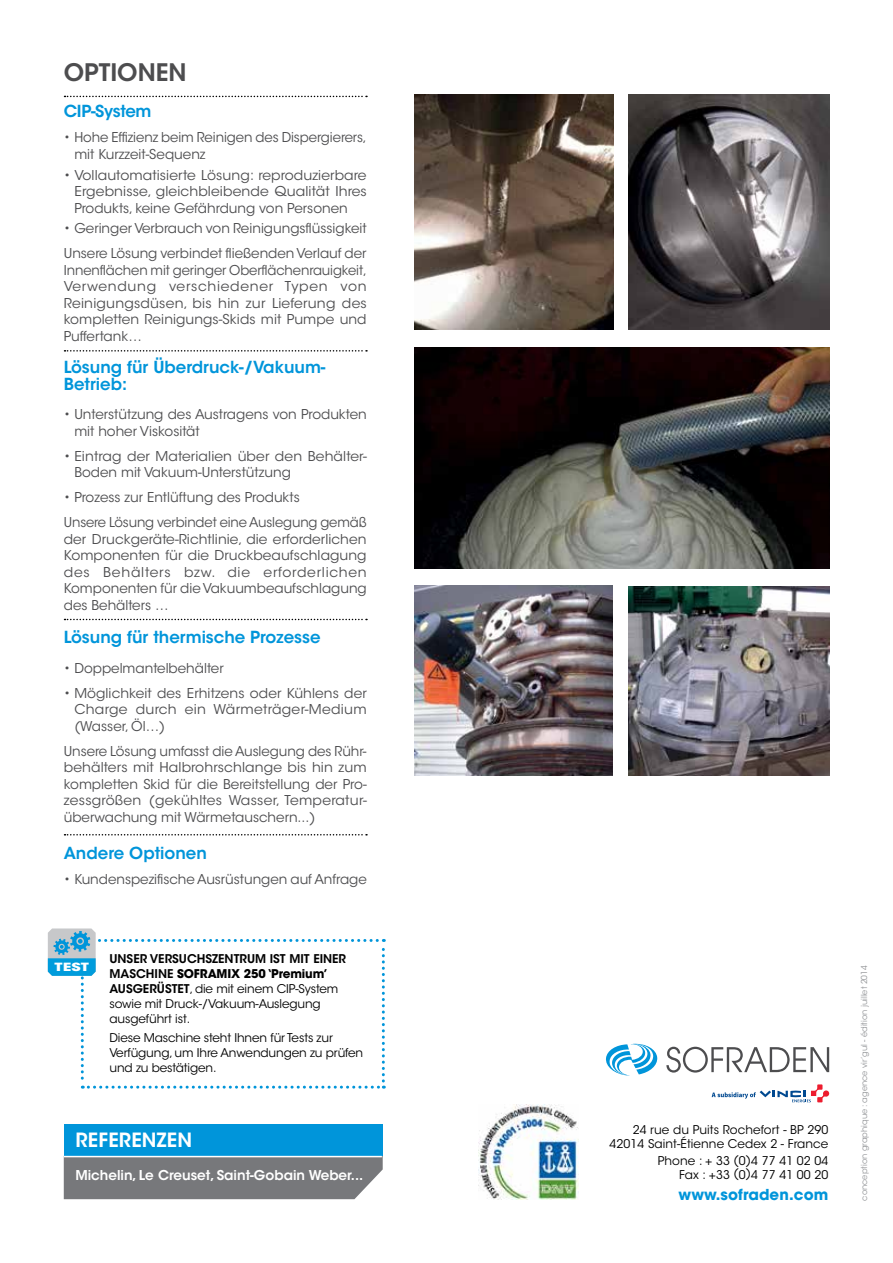
<style>
.page{position:relative;width:893px;height:1263px;background:#fff}
.page>*{position:absolute;margin:0;border:0;box-sizing:border-box;transform-origin:0 0}
.t1{font:600 24px "ITC Avant Garde Std";color:#4d4d4f}
.t2{font:600 19.5px "ITC Avant Garde Std";letter-spacing:.01em;color:#fff}
.t3{font:600 16.5px/16.5px "ITC Avant Garde Std";letter-spacing:-.01em;color:#0095da}
.t4{font:700 15px "ITC Avant Garde Std";letter-spacing:.005em;color:#0095da}
.t5{font:13.5px/16.5px "ITC Avant Garde Std";color:#4d4d4f}
.t6{font:600 13.5px "ITC Avant Garde Std";color:#fff}
.t7{font:12px/15px "ITC Avant Garde Std";letter-spacing:-.01em;color:#000;text-align:right}
.t8{font:700 11.25px "ITC Avant Garde Std";color:#fff;scale:1.45 1}
.t9{font:8.25px "ITC Avant Garde Std";color:#939598}
.s1{font-weight:600}
.s2{font-weight:700}
</style>
<div class="page">
<img style="left:629px;top:94px;width:200px;height:236px">
<img style="left:415px;top:94px;width:198px;height:236px">
<img style="left:415px;top:347px;width:414px;height:221px">
<img style="left:415px;top:585px;width:197px;height:190px">
<img style="left:628px;top:586px;width:201px;height:189px">
<img style="left:478px;top:1104px;width:101px;height:95px">
<svg style="left:48px;top:928px;width:337px;height:161px"></svg>
<svg style="left:65px;top:350px;width:302px;height:2px"></svg>
<svg style="left:65px;top:619px;width:302px;height:1px"></svg>
<svg style="left:65px;top:834px;width:302px;height:1px"></svg>
<svg style="left:65px;top:96px;width:302px;height:1px"></svg>
<div style="left:64px;top:1156px;width:319px;height:43px;background:#77787b"></div>
<div style="left:64px;top:1124px;width:318px;height:32px;background:#0095da"></div>
<hr style="left:64px;top:1156px;width:318px;height:1px;background:#fff">
<svg style="left:605px;top:1043px;width:53px;height:32px"></svg>
<svg style="left:666px;top:1047px;width:163px;height:25px"></svg>
<svg style="left:712px;top:1084px;width:117px;height:18px"></svg>
<h1 class="t1" style="left:64px;top:57px;width:124px">Optionen</h1>
<p class="t3" style="left:64px;top:103px;width:89px">CI P-System</p>
<p class="t5" style="left:74px;top:129px;width:294px;text-indent:-11px">• Hohe Effizienz beim Reinigen des Dispergierers, mit Kurzzeit-Sequenz</p>
<p class="t5" style="left:74px;top:167px;width:294px;text-align:justify;text-indent:-11px">• Vollautomatisierte Lösung: reproduzierbare Ergebnisse, gleichbleibende Qualität Ihres Produkts, keine Gefährdung von Personen</p>
<p class="t5" style="left:64px;top:216px;width:304px;line-height:25px">• Geringer Verbrauch von Reinigungsflüssigkeit<br>Unsere Lösung verbindet fließenden Verlauf der</p>
<p class="t5" style="left:64px;top:262px;width:305px;text-align:justify">Innenflächen mit geringer Oberflächenrauigkeit, Verwendung verschiedener Typen von Reinigungsdüsen, bis hin zur Lieferung des kompletten Reinigungs-Skids mit Pumpe und Puffertank…</p>
<p class="t3" style="left:64px;top:359px;width:263px">Lösung für Überdruck-/Vakuum-<br>Betrieb:</p>
<p class="t5" style="left:74px;top:406px;width:294px;text-indent:-11px">• Unterstützung des Austragens von Produkten mit hoher Viskosität</p>
<p class="t5" style="left:74px;top:448px;width:294px;text-indent:-11px">• Eintrag der Materialien über den Behälter-<br>Boden mit Vakuum-Unterstützung</p>
<p class="t5" style="left:64px;top:485px;width:304px;line-height:25px">• Prozess zur Entlüftung des Produkts<br>Unsere Lösung verbindet eine Auslegung gemäß</p>
<p class="t5" style="left:64px;top:531px;width:305px;text-align:justify">der Druckgeräte-Richtlinie, die erforderlichen Komponenten für die Druckbeaufschlagung des Behälters bzw. die erforderlichen Komponenten für die Vakuumbeaufschlagung des Behälters …</p>
<p class="t3" style="left:64px;top:629px;width:258px">Lösung für thermische Prozesse</p>
<p class="t5" style="left:64px;top:660px;width:161px">• Doppelmantelbehälter</p>
<p class="t5" style="left:74px;top:685px;width:294px;text-align:justify;text-indent:-11px">• Möglichkeit des Erhitzens oder Kühlens der Charge durch ein Wärmeträger-Medium (Wasser, Öl…)</p>
<p class="t5" style="left:64px;top:743px;width:305px;text-align:justify">Unsere Lösung umfasst die Auslegung des Rühr&shy;behälters mit Halbrohrschlange bis hin zum kompletten Skid für die Bereitstellung der Pro&shy;zessgrößen (gekühltes Wasser, Temperatur&shy;überwachung mit Wärmetauschern...)</p>
<p class="t3" style="left:64px;top:844px;width:145px">Andere Optionen</p>
<p class="t5" style="left:64px;top:871px;width:305px">• Kundenspezifische Ausrüstungen auf Anfrage</p>
<p class="t8" style="left:55px;top:959px;width:25px">TEST</p>
<p class="t7" style="left:109px;top:951px;width:238px;text-align:left"><span class="s1">Unser Versuchszentrum ist mit einer<br>Maschine</span> <span class="s2">SOFRAMIX 250 ‘Premium’ </span><span class="s1">ausgerüstet</span>, die mit einem CIP-System sowie mit Druck-/Vakuum-Auslegung ausgeführt ist.</p>
<p class="t7" style="left:109px;top:1031px;width:255px;text-align:left">Diese Maschine steht Ihnen für Tests zur<br>Verfügung, um Ihre Anwendungen zu prüfen und zu bestätigen.</p>
<h2 class="t2" style="left:75px;top:1127px;width:118px">referenzen</h2>
<p class="t6" style="left:75px;top:1167px;width:289px">Michelin, Le Creuset, Saint-Gobain Weber...</p>
<p class="t7" style="left:609px;top:1123px;width:220px;line-height:13.5px">24 rue du Puits Rochefort - BP 290<br>42014 Saint-Étienne Cedex 2 - France</p>
<p class="t7" style="left:658px;top:1154px;width:172px;line-height:13.5px">Phone : + 33 (0)4 77 41 02 04<br>Fax : +33 (0)4 77 41 00 20</p>
<p class="t4" style="left:678px;top:1184px;width:151px">www.sofraden.com</p>
<p class="t9" style="left:859px;top:1200px;width:237px;rotate:-90deg">conception graphique : agence vir’gul - édition juillet 2014</p>
</div>
